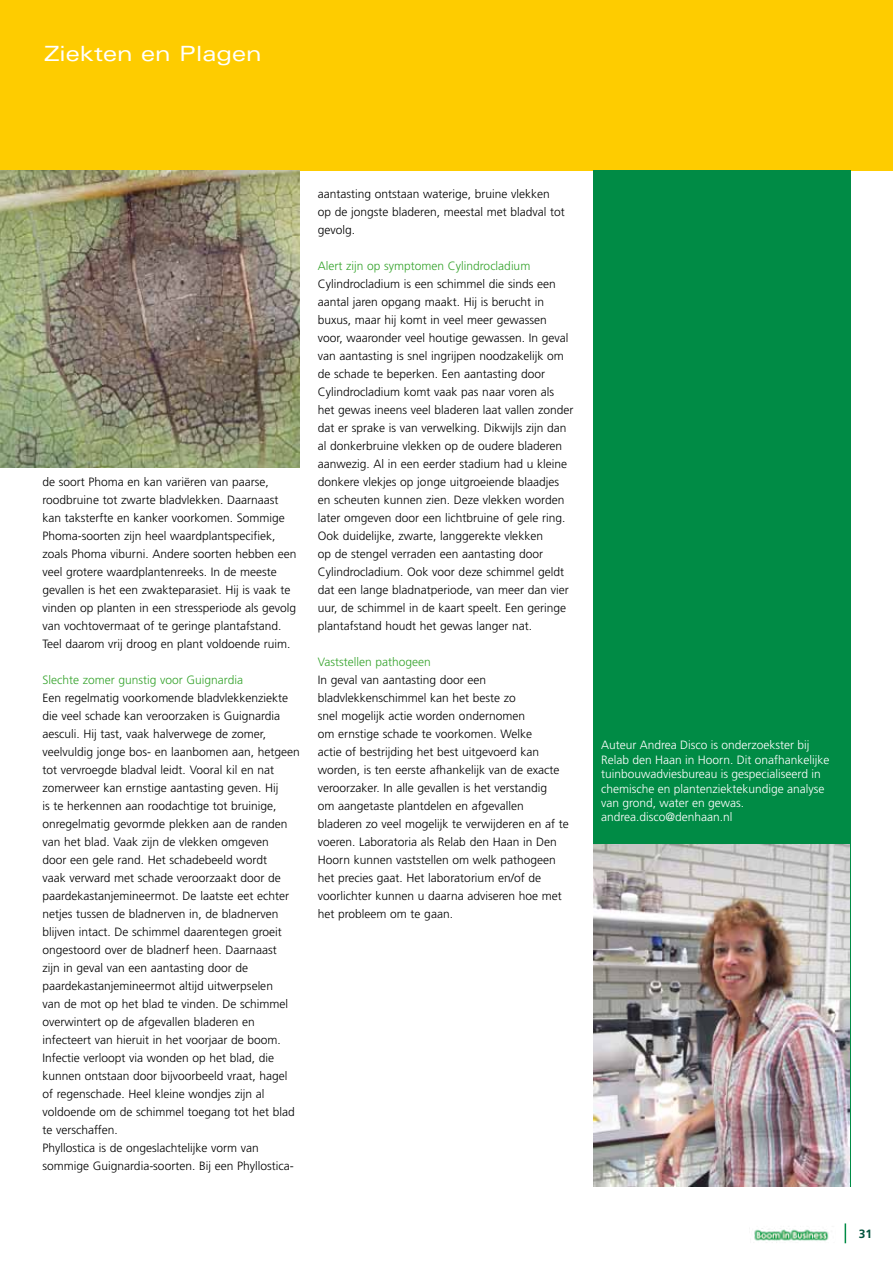
<style>
.page{position:relative;width:893px;height:1263px;background:#fff}
.page>*{position:absolute;margin:0;border:0;box-sizing:border-box;transform-origin:0 0}
.t1{font:expanded 21px "Univers";color:#fff}
.t2{font:300 12px/18px "Frutiger";color:#000}
.t3{font:300 12px/14.4px "Frutiger";color:#fff}
.t4{font:300 12px "Frutiger";color:#35a32c}
.t5{font:700 12px "Frutiger";color:#00523c}
</style>
<div class="page">
<svg style="left:845px;top:1223px;width:1px;height:20px"></svg>
<img style="left:754px;top:1228px;width:75px;height:15px">
<div style="left:0;top:0;width:893px;height:170px;background:#fecc00"></div>
<div style="left:593px;top:170px;width:257px;height:1016px;background:#008b45"></div>
<img style="left:593px;top:845px;width:256px;height:341px">
<img style="left:0;top:170px;width:300px;height:298px">
<h1 class="t1" style="left:44px;top:41px;width:219px">Ziekten en Plagen</h1>
<p class="t2" style="left:43px;top:473px;width:256px">de soort Phoma en kan variëren van paarse, roodbruine tot zwarte bladvlekken. Daarnaast kan taksterfte en kanker voorkomen. Sommige Phoma-soorten zijn heel waardplantspecifiek, zoals Phoma viburni. Andere soorten hebben een veel grotere waardplantenreeks. In de meeste gevallen is het een zwakteparasiet. Hij is vaak te vinden op planten in een stressperiode als gevolg van vochtovermaat of te geringe plantafstand.<br>Teel daarom vrij droog en plant voldoende ruim.</p>
<p class="t4" style="left:43px;top:673px;width:202px">Slechte zomer gunstig voor Guignardia</p>
<p class="t2" style="left:43px;top:689px;width:259px">Een regelmatig voorkomende bladvlekkenziekte die veel schade kan veroorzaken is Guignardia aesculi. Hij tast, vaak halverwege de zomer, veelvuldig jonge bos- en laanbomen aan, hetgeen tot vervroegde bladval leidt. Vooral kil en nat zomerweer kan ernstige aantasting geven. Hij<br>is te herkennen aan roodachtige tot bruinige, onregelmatig gevormde plekken aan de randen van het blad. Vaak zijn de vlekken omgeven<br>door een gele rand. Het schadebeeld wordt<br>vaak verward met schade veroorzaakt door de paardekastanjemineermot. De laatste eet echter netjes tussen de bladnerven in, de bladnerven blijven intact. De schimmel daarentegen groeit ongestoord over de bladnerf heen. Daarnaast<br>zijn in geval van een aantasting door de paardekastanjemineermot altijd uitwerpselen<br>van de mot op het blad te vinden. De schimmel overwintert op de afgevallen bladeren en infecteert van hieruit in het voorjaar de boom.<br>Infectie verloopt via wonden op het blad, die kunnen ontstaan door bijvoorbeeld vraat, hagel of regenschade. Heel kleine wondjes zijn al voldoende om de schimmel toegang tot het blad te verschaffen.<br>Phyllostica is de ongeslachtelijke vorm van sommige Guignardia-soorten. Bij een Phyllostica-</p>
<p class="t2" style="left:318px;top:185px;width:248px">aantasting ontstaan waterige, bruine vlekken op de jongste bladeren, meestal met bladval tot gevolg.</p>
<p class="t4" style="left:318px;top:259px;width:214px">Alert zijn op symptomen Cylindrocladium</p>
<p class="t2" style="left:318px;top:275px;width:257px">Cylindrocladium is een schimmel die sinds een aantal jaren opgang maakt. Hij is berucht in buxus, maar hij komt in veel meer gewassen voor, waaronder veel houtige gewassen. In geval van aantasting is snel ingrijpen noodzakelijk om de schade te beperken. Een aantasting door Cylindrocladium komt vaak pas naar voren als het gewas ineens veel bladeren laat vallen zonder dat er sprake is van verwelking. Dikwijls zijn dan al donkerbruine vlekken op de oudere bladeren aanwezig. Al in een eerder stadium had u kleine donkere vlekjes op jonge uitgroeiende blaadjes en scheuten kunnen zien. Deze vlekken worden later omgeven door een lichtbruine of gele ring.<br>Ook duidelijke, zwarte, langgerekte vlekken<br>op de stengel verraden een aantasting door Cylindrocladium. Ook voor deze schimmel geldt dat een lange bladnatperiode, van meer dan vier uur, de schimmel in de kaart speelt. Een geringe plantafstand houdt het gewas langer nat.</p>
<p class="t4" style="left:318px;top:655px;width:115px">Vaststellen pathogeen</p>
<p class="t2" style="left:318px;top:671px;width:252px">In geval van aantasting door een bladvlekkenschimmel kan het beste zo<br>snel mogelijk actie worden ondernomen<br>om ernstige schade te voorkomen. Welke<br>actie of bestrijding het best uitgevoerd kan worden, is ten eerste afhankelijk van de exacte veroorzaker. In alle gevallen is het verstandig<br>om aangetaste plantdelen en afgevallen bladeren zo veel mogelijk te verwijderen en af te voeren. Laboratoria als Relab den Haan in Den Hoorn kunnen vaststellen om welk pathogeen het precies gaat. Het laboratorium en/of de voorlichter kunnen u daarna adviseren hoe met het probleem om te gaan.</p>
<p class="t3" style="left:601px;top:738px;width:230px">Auteur Andrea Disco is onderzoekster bij Relab den Haan in Hoorn. Dit onafhankelijke tuinbouwadviesbureau is gespecialiseerd in chemische en plantenziektekundige analyse van grond, water en gewas. andrea.disco@denhaan.nl</p>
<p class="t5" style="left:859px;top:1227px;width:15px">31</p>
</div>
